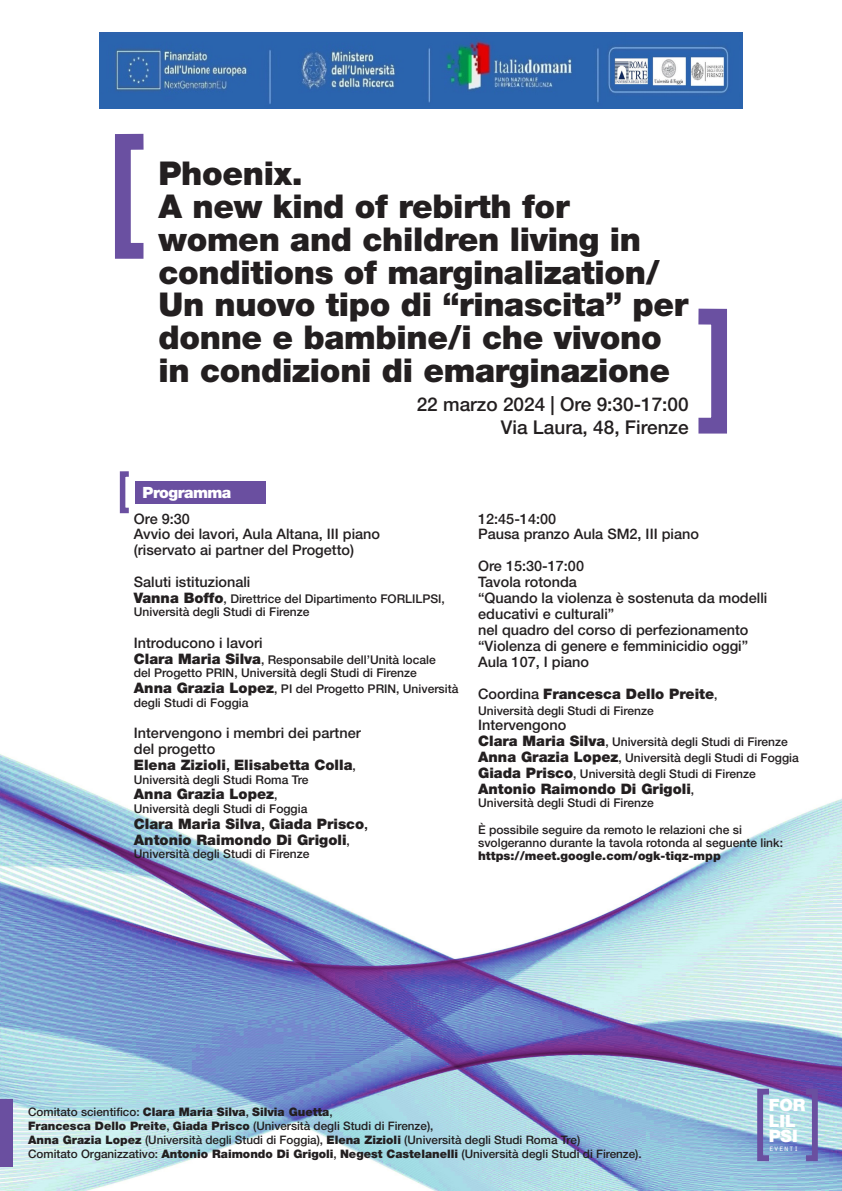
<style>
.page{position:relative;width:842px;height:1191px;background:#fff}
.page>*{position:absolute;margin:0;border:0;box-sizing:border-box;transform-origin:0 0}
.Normale{font:900 32.8px/32.8px "Helvetica Neue LT Pro";letter-spacing:-.01em;color:#231f20}
.t1{font:500 19px "Helvetica Neue LT Pro";color:#231f20}
.t2{font:900 17px "Helvetica Neue LT Pro";color:#fff}
.t3{font:900 15.5px "Helvetica Neue LT Pro";letter-spacing:-.035em;color:#fff}
.t4{font:500 14.5px/15.9px "Helvetica Neue LT Pro";color:#231f20}
.t5{font:900 14.5px/15.9px "Helvetica Neue LT Pro";color:#231f20}
.t6{font:500 12.1px/13.3px "Helvetica Neue LT Pro";color:#231f20}
.Default{font:500 11.7px/14px "Helvetica Neue LT Pro";color:#231f20}
.Normale-2{font:8.4px "Orator Std";color:#fff}
.s1{font-weight:900;font-size:14.5px}
.s2{font-weight:500}
.s3{font-weight:500;font-size:12.1px}
.s4{font-weight:900}
</style>
<div class="page">
<img style="left:0;top:754px;width:841px;height:437px">
<div style="left:803px;top:1088px;width:15px;height:73px;border:6px solid #6a4fa0"></div>
<div style="left:757px;top:1088px;width:15px;height:73px;border:6px solid #6a4fa0"></div>
<div style="left:0;top:1099px;width:12px;height:67px;background:#6a4fa0"></div>
<div style="left:690px;top:309px;width:37px;height:124px;border:16px solid #6a50a1"></div>
<div style="left:115px;top:134px;width:36px;height:125px;border:16px solid #6a50a1"></div>
<div style="left:120px;top:471px;width:12px;height:42px;border:6px solid #6a4fa0"></div>
<div style="left:135px;top:481px;width:131px;height:22px;background:#6a4fa0"></div>
<img style="left:99px;top:32px;width:644px;height:76px">
<p class="Normale" style="left:158px;top:157px;width:146px">Phoenix.</p>
<p class="Normale" style="left:158px;top:190px;width:531px">A new kind of rebirth for women and children living in conditions of marginalization/<br>Un nuovo tipo di “rinascita” per donne e bambine/i che vivono in condizioni di emarginazione</p>
<p class="t1" style="left:417px;top:393px;width:273px">22 marzo 2024 | Ore 9:30-17:00</p>
<p class="t1" style="left:501px;top:415px;width:189px">Via Laura, 48, Firenze</p>
<p class="t3" style="left:143px;top:483px;width:90px">Programma</p>
<p class="t4" style="left:134px;top:510px;width:58px">Ore 9:30</p>
<p class="t4" style="left:134px;top:526px;width:248px">Avvio dei lavori, Aula Altana, III piano (riservato ai partner del Progetto)</p>
<p class="t4" style="left:134px;top:574px;width:118px">Saluti istituzionali</p>
<p class="t6" style="left:134px;top:592px;width:313px"><span class="s1">Vanna Boffo</span>, Direttrice del Dipartimento FORLILPSI,<br>Università degli Studi di Firenze</p>
<p class="t4" style="left:134px;top:635px;width:130px">Introducono i lavori</p>
<p class="t6" style="left:134px;top:653px;width:303px"><span class="s1">Clara Maria Silva</span>, Responsabile dell’Unità locale</p>
<p class="t6" style="left:134px;top:666px;width:284px">del Progetto PRIN, Università degli Studi di Firenze</p>
<p class="t6" style="left:134px;top:682px;width:326px"><span class="s1">Anna Grazia Lopez</span>, PI del Progetto PRIN, Università degli Studi di Foggia</p>
<p class="t4" style="left:134px;top:725px;width:228px">Intervengono i membri dei partner del progetto</p>
<p class="t5" style="left:134px;top:757px;width:223px">Elena Zizioli<span class="s2">,</span> Elisabetta Colla<span class="s3">,</span></p>
<p class="t6" style="left:134px;top:772px;width:176px">Università degli Studi Roma Tre</p>
<p class="t5" style="left:134px;top:786px;width:145px">Anna Grazia Lopez<span class="s3">,</span></p>
<p class="t6" style="left:134px;top:801px;width:175px">Università degli Studi di Foggia</p>
<p class="t5" style="left:134px;top:815px;width:236px">Clara Maria Silva<span class="s2">,</span> Giada Prisco<span class="s2">,<br></span>Antonio Raimondo Di Grigoli<span class="s3">,</span></p>
<p class="t6" style="left:134px;top:846px;width:177px">Università degli Studi di Firenze</p>
<p class="t4" style="left:478px;top:510px;width:222px">12:45-14:00<br>Pausa pranzo Aula SM2, III piano</p>
<p class="t4" style="left:478px;top:558px;width:291px">Ore 15:30-17:00<br>Tavola rotonda<br>“Quando la violenza è sostenuta da modelli educativi e culturali”<br>nel quadro del corso di perfezionamento “Violenza di genere e femminicidio oggi”</p>
<p class="t4" style="left:478px;top:653px;width:112px">Aula 107, I piano</p>
<p class="t5" style="left:478px;top:685px;width:241px"><span class="s2">Coordina</span> Francesca Dello Preite<span class="s3">,</span></p>
<p class="t6" style="left:478px;top:703px;width:177px">Università degli Studi di Firenze</p>
<p class="t4" style="left:478px;top:717px;width:90px">Intervengono</p>
<p class="t6" style="left:478px;top:735px;width:311px"><span class="s1">Clara Maria Silva</span>, Università degli Studi di Firenze</p>
<p class="t6" style="left:478px;top:751px;width:322px"><span class="s1">Anna Grazia Lopez</span>, Università degli Studi di Foggia</p>
<p class="t6" style="left:478px;top:767px;width:279px"><span class="s1">Giada Prisco</span>, Università degli Studi di Firenze</p>
<p class="t5" style="left:478px;top:781px;width:218px">Antonio Raimondo Di Grigoli<span class="s3">,</span></p>
<p class="t6" style="left:478px;top:796px;width:177px">Università degli Studi di Firenze</p>
<p class="t6" style="left:478px;top:823px;width:306px">È possibile seguire da remoto le relazioni che si svolgeranno durante la tavola rotonda al seguente link: <span class="s4">https://meet.google.com/ogk-tiqz-mpp</span></p>
<p class="Default" style="left:28px;top:1104px;width:554px">Comitato scientifico: <span class="s4">Clara Maria Silva</span>, <span class="s4">Silvia Guetta</span>,<br><span class="s4">Francesca Dello Preite</span>, <span class="s4">Giada Prisco</span> (Università degli Studi di Firenze),<br><span class="s4">Anna Grazia Lopez</span> (Università degli Studi di Foggia), <span class="s4">Elena Zizioli</span> (Università degli Studi Roma Tre)</p>
<p class="Default" style="left:28px;top:1146px;width:615px">Comitato Organizzativo: <span class="s4">Antonio Raimondo Di Grigoli</span>, <span class="s4">Negest Castelanelli</span> (Università degli Studi di Firenze).</p>
<p class="t2" style="left:769px;top:1094px;width:38px">FOR</p>
<p class="t2" style="left:769px;top:1110px;width:29px">LIL</p>
<p class="t2" style="left:769px;top:1126px;width:30px">PSI</p>
<p class="Normale-2" style="left:769px;top:1142px;width:32px">eventi</p>
</div>
